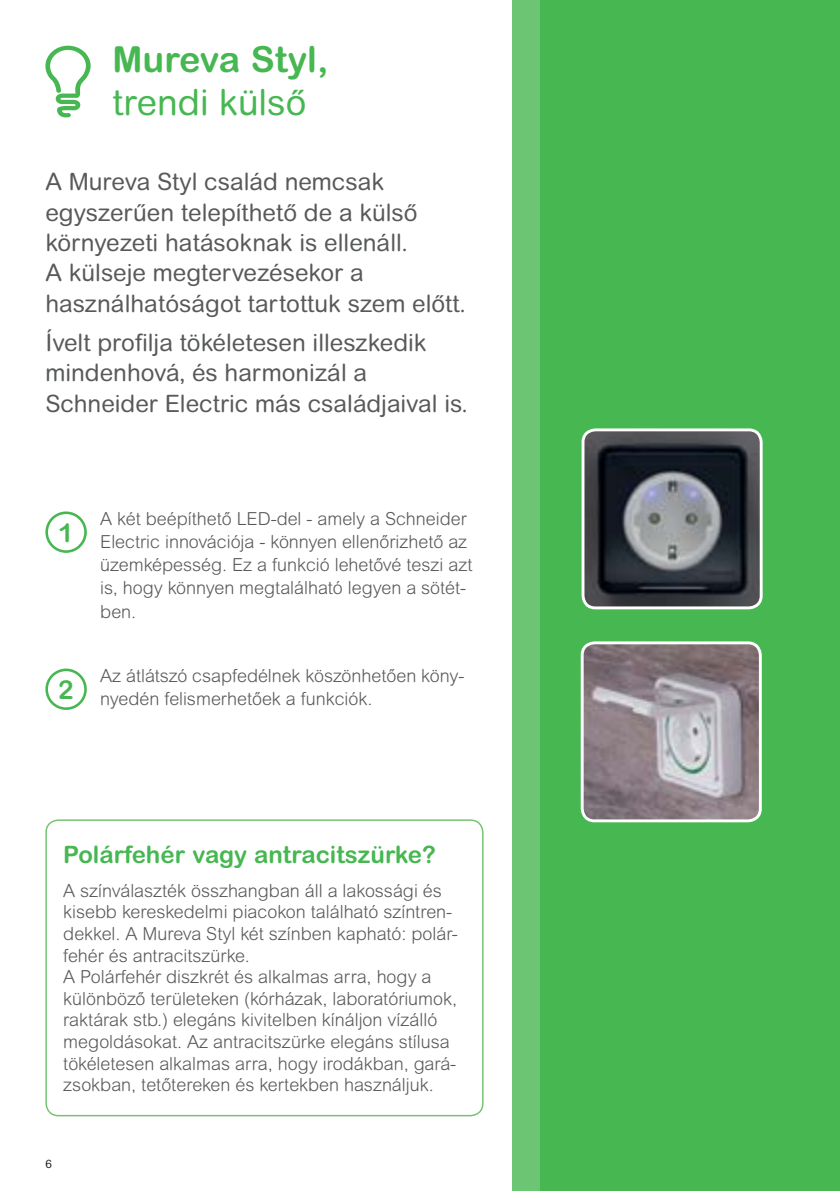
<style>
.page{position:relative;width:840px;height:1191px;background:#fff}
.page>*{position:absolute;margin:0;border:0;box-sizing:border-box;transform-origin:0 0}
.t1{font:700 36px "Arial Rounded MT Pro";color:#46b751}
.t2{font:36px "Arial Rounded MT Pro";color:#46b751}
.t3{font:700 26.2px "Arial Rounded MT Pro";color:#46b751}
.t4{font:24px/30.4px "Arial Rounded MT Pro";color:#58595b}
.t5{font:700 24px "Arial Rounded MT Pro";color:#46b751}
.t6{font:300 18px/21.6px "Arial Rounded MT Pro";color:#58595b}
.t7{font:11.6px "Arial Rounded MT Pro";color:#231f20}
</style>
<div class="page">
<div style="left:540px;top:0;width:299px;height:1191px;background:#46b751"></div>
<div style="left:511px;top:0;width:29px;height:1191px;background:#6bc573"></div>
<img style="left:584px;top:643px;width:176px;height:178px">
<div style="left:580px;top:641px;width:181px;height:181px;border:3px solid #fff;border-radius:12px"></div>
<img style="left:585px;top:431px;width:175px;height:177px">
<div style="left:581px;top:428px;width:181px;height:181px;border:3px solid #fff;border-radius:12px"></div>
<svg style="left:45px;top:46px;width:46px;height:72px"></svg>
<div style="left:45px;top:511px;width:42px;height:42px;border:3px solid #46b751;border-radius:50%"></div>
<div style="left:45px;top:668px;width:42px;height:42px;border:3px solid #46b751;border-radius:50%"></div>
<div style="left:45px;top:819px;width:438px;height:297px;border:1px solid #73c270;border-radius:12px"></div>
<h1 class="t1" style="left:112px;top:37px;width:217px">Mureva Styl,</h1>
<h1 class="t2" style="left:112px;top:81px;width:195px">trendi külső</h1>
<h3 class="t4" style="left:45px;top:167px;width:421px">A Mureva Styl család nemcsak egyszerűen telepíthető de a külső környezeti hatásoknak is ellenáll.<br>A külseje megtervezésekor a használhatóságot tartottuk szem előtt.</h3>
<h3 class="t4" style="left:45px;top:328px;width:423px">Ívelt profilja tökéletesen illeszkedik mindenhová, és harmonizál a<br>Schneider Electric más családjaival is.</h3>
<h2 class="t3" style="left:58px;top:517px;width:17px">1</h2>
<p class="t6" style="left:100px;top:507px;width:373px;line-height:23.2px">A két beépíthető LED-del - amely a Schneider Electric innovációja - könnyen ellenőrizhető az üzemképesség. Ez a funkció lehetővé teszi azt is, hogy könnyen megtalálható legyen a sötét&shy;ben.</p>
<p class="t6" style="left:58px;top:664px;width:407px;line-height:23.2px;text-indent:42px">Az átlátszó csapfedélnek köszönhetően kön -<br><sup>2</sup> nyedén felismerhetőek a funkciók.</p>
<h3 class="t5" style="left:63px;top:839px;width:374px">Polárfehér vagy antracitszürke?</h3>
<p class="t6" style="left:63px;top:880px;width:396px">A színválaszték összhangban áll a lakossági és kisebb kereskedelmi piacokon található színtren&shy;dekkel. A Mureva Styl két színben kapható: polár&shy;fehér és antracitszürke.<br>A Polárfehér diszkrét és alkalmas arra, hogy a különböző területeken (kórházak, laboratóriumok, raktárak stb.) elegáns kivitelben kínáljon vízálló megoldásokat. Az antracitszürke elegáns stílusa tökéletesen alkalmas arra, hogy irodákban, gará&shy;zsokban, tetőtereken és kertekben használjuk.</p>
<p class="t7" style="left:45px;top:1157px;width:8px">6</p>
</div>
